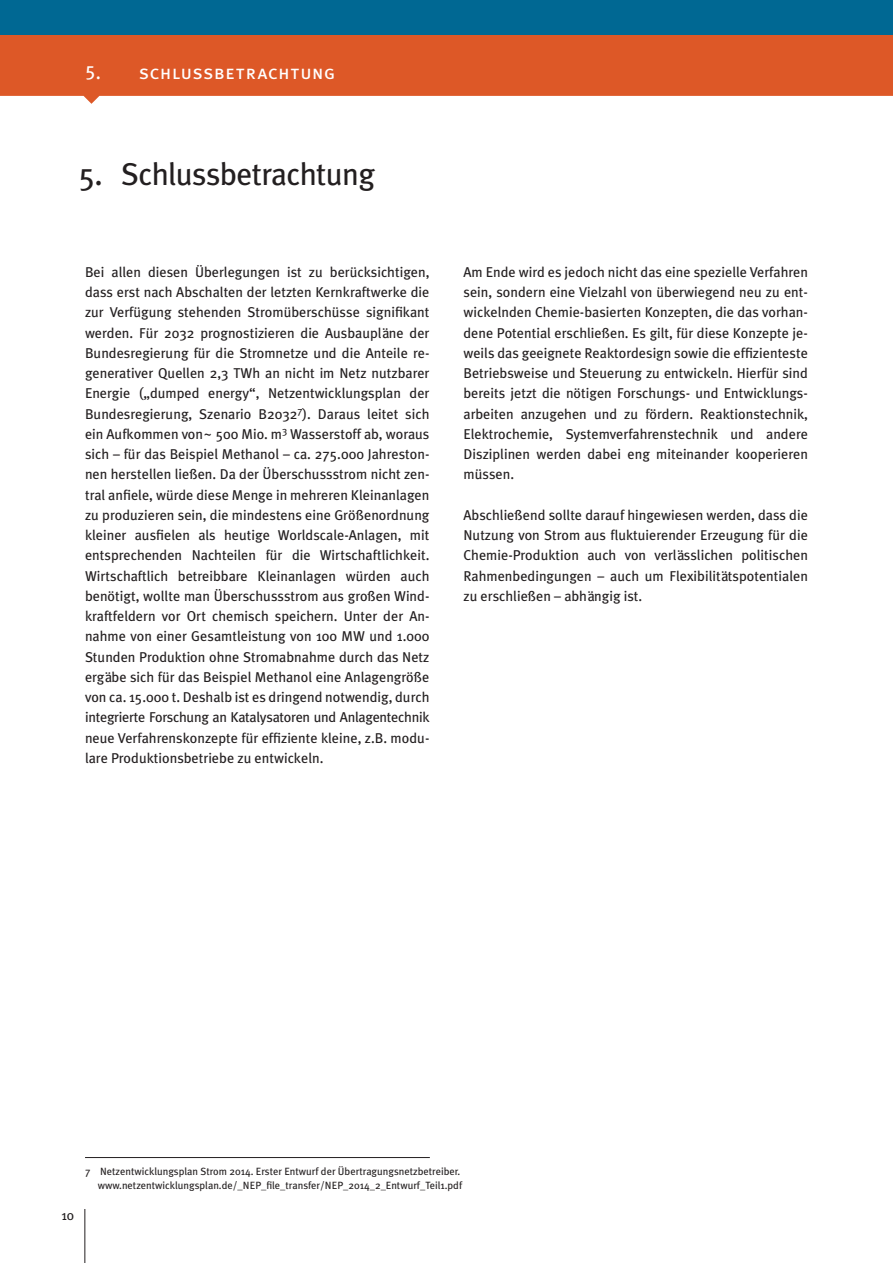
<style>
.page{position:relative;width:893px;height:1263px;background:#fff}
.page>*{position:absolute;margin:0;border:0;box-sizing:border-box;transform-origin:0 0}
.t1{font:31.5px "Meta Plus";letter-spacing:-.02em;color:#231f20}
.t2{font:19.5px "Meta Plus Book Caps";letter-spacing:.04em;color:#fff}
.t3{font:14.25px/20.2px "Meta Plus";color:#231f20;text-align:justify}
.t4{font:13.5px "Meta Plus";color:#231f20}
.t5{font:10.5px/13.5px "Meta Plus";color:#231f20;text-align:right}
</style>
<div class="page">
<svg style="left:0;top:34px;width:893px;height:70px;background:#dd6b41"></svg>
<div style="left:0;top:0;width:893px;height:34px;background:#006893"></div>
<hr style="left:85px;top:1209px;width:1px;height:54px;background:#231f20">
<hr style="left:85px;top:1157px;width:345px;height:1px;background:#231f20">
<h2 class="t2" style="left:85px;top:61px;width:252px">5. schlussbetrachtung</h2>
<h1 class="t1" style="left:79px;top:156px;width:298px">5. Schlussbetrachtung</h1>
<p class="t3" style="left:85px;top:262px;width:346px">Bei allen diesen Überlegungen ist zu berücksichtigen, dass erst nach Abschalten der letzten Kernkraftwerke die zur Verfügung stehenden Stromüberschüsse signifikant werden. Für 2032 prognostizieren die Ausbaupläne der Bundesregierung für die Stromnetze und die Anteile re&shy;generativer Quellen 2,3 TWh an nicht im Netz nutzbarer Energie („dumped energy“, Netzentwicklungsplan der Bundesregierung, Szenario B2032<sup>7</sup>). Daraus leitet sich ein Aufkommen von~ 500 Mio. m<sup>3</sup> Wasserstoff ab, woraus sich – für das Beispiel Methanol – ca. 275.000 Jahreston&shy;nen herstellen ließen. Da der Überschussstrom nicht zen&shy;tral anfiele, würde diese Menge in mehreren Kleinanlagen zu produzieren sein, die mindestens eine Größenordnung kleiner ausfielen als heutige Worldscale-Anlagen, mit entsprechenden Nachteilen für die Wirtschaftlichkeit.<br>Wirtschaftlich betreibbare Kleinanlagen würden auch benötigt, wollte man Überschussstrom aus großen Wind&shy;kraftfeldern vor Ort chemisch speichern. Unter der An&shy;nahme von einer Gesamtleistung von 100 MW und 1.000<br>Stunden Produktion ohne Stromabnahme durch das Netz ergäbe sich für das Beispiel Methanol eine Anlagengröße von ca. 15.000 t. Deshalb ist es dringend notwendig, durch integrierte Forschung an Katalysatoren und Anlagentechnik neue Verfahrenskonzepte für effiziente kleine, z.B. modu&shy;lare Produktionsbetriebe zu entwickeln.</p>
<p class="t3" style="left:463px;top:262px;width:346px">Am Ende wird es jedoch nicht das eine spezielle Verfahren sein, sondern eine Vielzahl von überwiegend neu zu ent&shy;wickelnden Chemie-basierten Konzepten, die das vorhan&shy;dene Potential erschließen. Es gilt, für diese Konzepte je&shy;weils das geeignete Reaktordesign sowie die effizienteste Betriebsweise und Steuerung zu entwickeln. Hierfür sind bereits jetzt die nötigen Forschungs- und Entwicklungs&shy;arbeiten anzugehen und zu fördern. Reaktionstechnik, Elektrochemie, Systemverfahrenstechnik und andere Disziplinen werden dabei eng miteinander kooperieren müssen.</p>
<p class="t3" style="left:463px;top:505px;width:346px">Abschließend sollte darauf hingewiesen werden, dass die Nutzung von Strom aus fluktuierender Erzeugung für die Chemie-Produktion auch von verlässlichen politischen Rahmenbedingungen – auch um Flexibilitätspotentialen zu erschließen – abhängig ist.</p>
<p class="t4" style="left:61px;top:1207px;width:14px">10</p>
<p class="t5" style="left:85px;top:1164px;width:379px">7 Netzentwicklungsplan Strom 2014. Erster Entwurf der Übertragungsnetzbetreiber. www.netzentwicklungsplan.de/_NEP_file_transfer/NEP_2014_2_Entwurf_Teil1.pdf</p>
</div>
